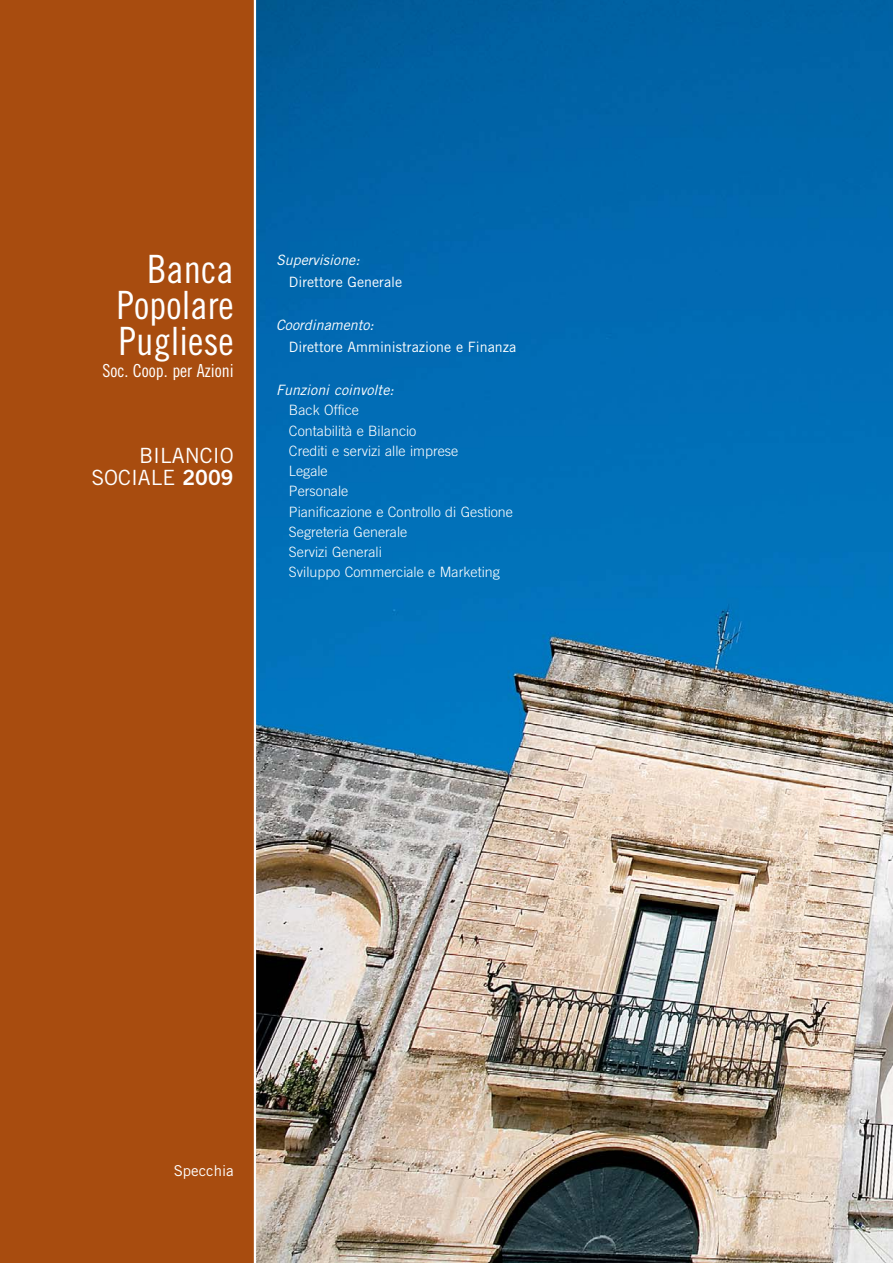
<style>
.page{position:relative;width:893px;height:1263px;background:#fff}
.page>*{position:absolute;margin:0;border:0;box-sizing:border-box;transform-origin:0 0}
.t1{font:39px/36px "Trade Gothic Cond Eighteen";color:#fff;text-align:justify}
.t2{font:21px/21.6px "Trade Gothic";color:#fff;text-align:right}
.t3{font:18px "Trade Gothic Cond Eighteen";color:#fff}
.t4{font:15px "Trade Gothic";color:#fff}
.t5{font:300 14.25px/20.2px "Trade Gothic";color:#fff}
.t6{font:14.25px "Trade Gothic";color:#fff}
.t7{font:italic 14.25px "Trade Gothic";color:#fff}
.s1{font-family:"Trade Gothic Bold Two"}
</style>
<div class="page">
<div style="left:0;top:0;width:255px;height:1263px;background:#a84c0f"></div>
<img style="left:256px;top:0;width:637px;height:1263px">
<hr style="left:254px;top:0;width:2px;height:1263px;background:#fff">
<h1 class="t1" style="left:117px;top:255px;width:118px;text-indent:30px">Banca Popolare Pugliese</h1>
<p class="t3" style="left:103px;top:364px;width:133px">Soc. Coop. per Azioni</p>
<h2 class="t2" style="left:91px;top:447px;width:144px">BILANCIO<br>SOCIALE <span class="s1">2009</span></h2>
<p class="t7" style="left:276px;top:255px;width:88px">Supervisione:</p>
<p class="t6" style="left:289px;top:277px;width:115px">Direttore Generale</p>
<p class="t7" style="left:276px;top:320px;width:102px">Coordinamento:</p>
<p class="t6" style="left:289px;top:342px;width:229px">Direttore Amministrazione e Finanza</p>
<p class="t7" style="left:276px;top:385px;width:122px">Funzioni coinvolte:</p>
<p class="t5" style="left:289px;top:401px;width:226px">Back Office<br>Contabilità e Bilancio<br>Crediti e servizi alle imprese<br>Legale<br>Personale<br>Pianificazione e Controllo di Gestione<br>Segreteria Generale<br>Servizi Generali<br>Sviluppo Commerciale e Marketing</p>
<p class="t4" style="left:174px;top:1165px;width:62px">Specchia</p>
</div>
